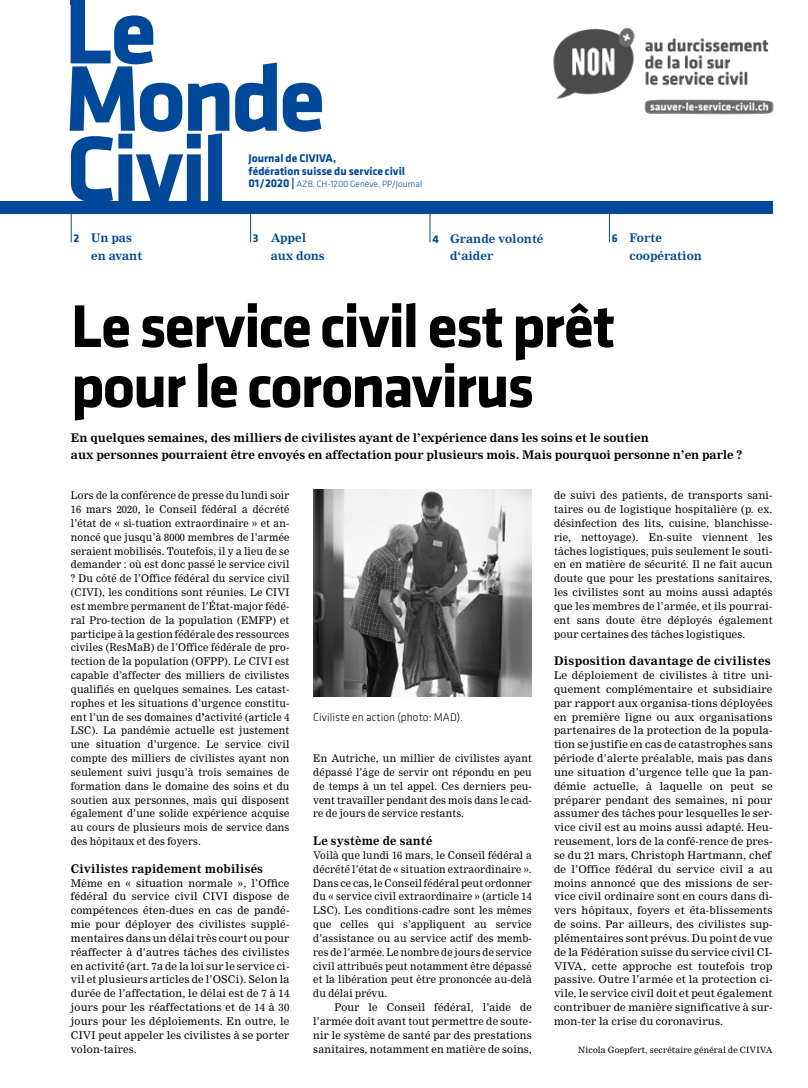
<style>
.page{position:relative;width:808px;height:1088px;background:#fff}
.page>*{position:absolute;margin:0;border:0;box-sizing:border-box;transform-origin:0 0}
.t1{font:700 62.5px/60px "Klavika";letter-spacing:-.035em;color:#000}
.t2{font:700 11.62px/17.5px "Nimrod MT Std";color:#000}
.t3{font:700 11.62px "Nimrod MT Std";letter-spacing:.02em;color:#000}
.t4{font:700 11.62px/17.5px "Nimrod MT Std";color:#00489a}
.t5{font:700 11.62px/12.5px "Klavika";color:#00489a}
.t6{font:300 11.5px "Klavika";letter-spacing:.01em;color:#000}
.t7{font:10.38px/13.9px "Nimrod MT Std";letter-spacing:.02em;color:#000;text-align:justify}
.t8{font:300 9.38px "Klavika";color:#00489a}
.t9{font:8.5px "Nimrod MT Std";letter-spacing:.025em;color:#000}
.s1{font-weight:700;font-size:11.62px}
.s2{font-family:"Klavika"}
.s3{font-weight:700}
</style>
<div class="page">
<div style="left:0;top:201px;width:772px;height:12px;background:#00489a"></div>
<svg style="left:70px;top:0;width:252px;height:201px"></svg>
<hr style="left:71px;top:207px;width:1px;height:35px;background:#00489a">
<hr style="left:250px;top:207px;width:1px;height:35px;background:#00489a">
<hr style="left:430px;top:207px;width:1px;height:35px;background:#00489a">
<hr style="left:609px;top:207px;width:1px;height:35px;background:#00489a">
<div style="left:71px;top:0;width:14px;height:5px;background:#00489a"></div>
<img style="left:313px;top:489px;width:219px;height:207px">
<img style="left:553px;top:27px;width:221px;height:88px">
<p class="t5" style="left:248px;top:152px;width:158px">Journal de CIVIVA,<br>fédération suisse du service civil</p>
<p class="t8" style="left:248px;top:179px;width:175px"><span class="s1">01/2020 |</span> AZB, CH-1200 Genève, PP/Journal</p>
<p class="t4" style="left:91px;top:229px;width:53px;text-indent:-18px"><span class="s2">2</span> Un pas en avant</p>
<p class="t4" style="left:271px;top:229px;width:56px;text-indent:-18px"><span class="s2">3</span> Appel aux dons</p>
<p class="t4" style="left:450px;top:230px;width:95px;text-indent:-18px"><span class="s2">4</span> Grande volonté d‘aider</p>
<p class="t4" style="left:629px;top:229px;width:74px;text-indent:-18px"><span class="s2">6</span> Forte coopération</p>
<h1 class="t1" style="left:71px;top:297px;width:546px">Le service civil est prêt pour le coronavirus</h1>
<p class="t2" style="left:71px;top:429px;width:673px">En quelques semaines, des milliers de civilistes ayant de l’expérience dans les soins et le soutien<br>aux personnes pourraient être envoyés en affectation pour plusieurs mois. Mais pourquoi personne n’en parle ?</p>
<p class="t7" style="left:71px;top:489px;width:220px">Lors de la conférence de presse du lundi soir 16 mars 2020, le Conseil fédéral a décrété l’état de « si-tuation extraordinaire » et an&shy;noncé que jusqu’à 8000 membres de l’armée seraient mobilisés. Toutefois, il y a lieu de se demander : où est donc passé le service civil ? Du côté de l’Office fédéral du service civil (CIVI), les conditions sont réunies. Le CIVI est membre permanent de l’État-major fédé&shy;ral Pro-tection de la population (EMFP) et participe à la gestion fédérale des ressources civiles (ResMaB) de l’Office fédérale de pro&shy;tection de la population (OFPP). Le CIVI est capable d’affecter des milliers de civilistes qualifiés en quelques semaines. Les catast&shy;rophes et les situations d’urgence constitu&shy;ent l’un de ses domaines d<span class="s3">’</span>activité (article 4<br>LSC). La pandémie actuelle est justement une situation d’urgence. Le service civil compte des milliers de civilistes ayant non seulement suivi jusqu’à trois semaines de formation dans le domaine des soins et du soutien aux personnes, mais qui disposent également d’une solide expérience acquise au cours de plusieurs mois de service dans des hôpitaux et des foyers.</p>
<p class="t3" style="left:71px;top:862px;width:194px">Civilistes rapidement mobilisés</p>
<p class="t7" style="left:71px;top:876px;width:220px">Même en « situation normale », l’Office fédéral du service civil CIVI dispose de compétences éten-dues en cas de pandé&shy;mie pour déployer des civilistes supplé&shy;mentaires dans un délai très court ou pour réaffecter à d’autres tâches des civilistes en activité (art. 7a de la loi sur le service ci&shy;vil et plusieurs articles de l’OSCi). Selon la durée de l’affectation, le délai est de 7 à 14 jours pour les réaffectations et de 14 à 30 jours pour les déploiements. En outre, le CIVI peut appeler les civilistes à se porter volon-taires.</p>
<p class="t7" style="left:554px;top:489px;width:220px">de suivi des patients, de transports sani&shy;taires ou de logistique hospitalière (p. ex. désinfection des lits, cuisine, blanchisse&shy;rie, nettoyage). En-suite viennent les tâches logistiques, puis seulement le souti&shy;en en matière de sécurité. Il ne fait aucun doute que pour les prestations sanitaires, les civilistes sont au moins aussi adaptés que les membres de l’armée, et ils pourrai&shy;ent sans doute être déployés également pour certaines des tâches logistiques.</p>
<p class="t3" style="left:554px;top:654px;width:218px">Disposition davantage de civilistes</p>
<p class="t7" style="left:554px;top:668px;width:220px;text-align:left">Le déploiement de civilistes à titre uni&shy;quement complémentaire et subsidiaire par rapport aux organisa-tions déployées en première ligne ou aux organisations partenaires de la protection de la popula&shy;tion se justifie en cas de catastrophes sans période d’alerte préalable, mais pas dans une situation d’urgence telle que la pan&shy;démie actuelle, à laquelle on peut se préparer pendant des semaines, ni pour assumer des tâches pour lesquelles le ser&shy;vice civil est au moins aussi adapté. Heu&shy;reusement, lors de la confé-rence de pres&shy;se du 21 mars, Christoph Hartmann, chef de l’Office fédéral du service civil a au moins annoncé que des missions de ser&shy;vice civil ordinaire sont en cours dans di&shy;vers hôpitaux, foyers et éta-blissements de soins. Par ailleurs, des civilistes sup&shy;plémentaires sont prévus. Du point de vue de la Fédération suisse du service civil CI-VIVA, cette approche est toutefois trop passive. Outre l’armée et la protection ci&shy;vile, le service civil doit et peut également contribuer de manière significative à sur&shy;mon-ter la crise du coronavirus.</p>
<p class="t9" style="left:578px;top:1044px;width:196px">Nicola Goepfert, secrétaire général de CIVIVA</p>
<p class="t6" style="left:313px;top:710px;width:151px">Civiliste en action (photo: MAD).</p>
<p class="t7" style="left:313px;top:751px;width:220px">En Autriche, un millier de civilistes ayant dépassé l’âge de servir ont répondu en peu de temps à un tel appel. Ces derniers peu&shy;vent travailler pendant des mois dans le cad&shy;re de jours de service restants.</p>
<p class="t3" style="left:313px;top:834px;width:121px">Le système de santé</p>
<p class="t7" style="left:313px;top:848px;width:220px">Voilà que lundi 16 mars, le Conseil fédéral a décrété l’état de « situation extraordinaire ».<br>Dans ce cas, le Conseil fédéral peut ordonner du « service civil extraordinaire » (article 14<br>LSC). Les conditions-cadre sont les mêmes que celles qui s’appliquent au service d’assistance ou au service actif des memb&shy;res de l’armée. Le nombre de jours de service civil attribués peut notamment être dépassé et la libération peut être prononcée au-delà du délai prévu.</p>
<p class="t7" style="left:313px;top:1000px;width:220px;text-indent:21px">Pour le Conseil fédéral, l’aide de l’armée doit avant tout permettre de soute&shy;nir le système de santé par des prestations sanitaires, notamment en matière de soins,</p>
</div>
